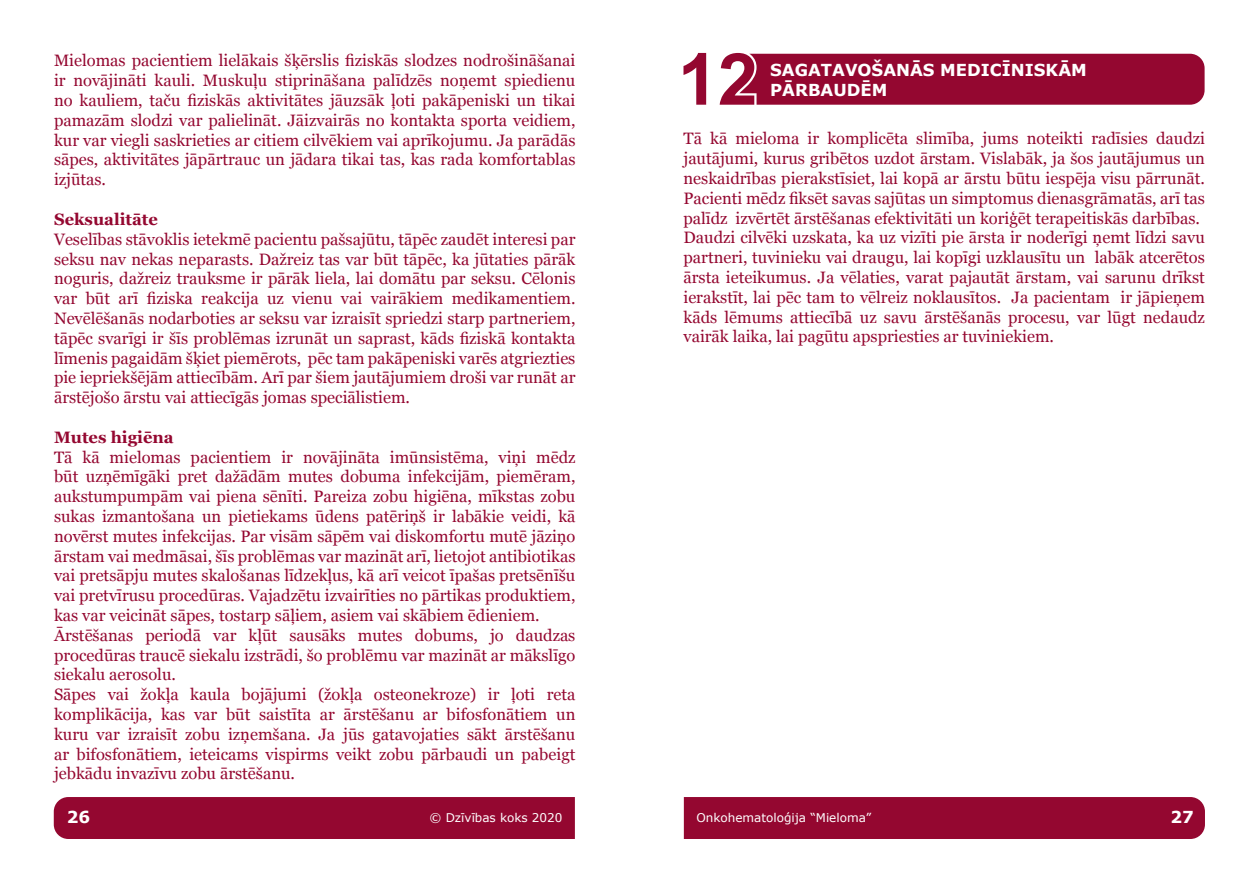
<style>
.page{position:relative;width:1259px;height:893px;background:#fff}
.page>*{position:absolute;margin:0;border:0;box-sizing:border-box;transform-origin:0 0}
.t1{font:16.5px/19.8px "Georgia";color:#940730;text-align:justify}
.t2{font:700 16.5px/19.8px "Verdana";color:#fff}
.t3{font:700 16.5px "Georgia";color:#940730}
.t4{font:12px "Verdana";color:#fff}
</style>
<div class="page">
<div style="left:684px;top:797px;width:521px;height:42px;background:#940730"></div>
<div style="left:54px;top:797px;width:521px;height:42px;background:#940730"></div>
<svg style="left:683px;top:53px;width:23px;height:52px"></svg>
<svg style="left:719px;top:53px;width:485px;height:52px;background:#99133a"></svg>
<p class="t1" style="left:54px;top:50px;width:523px">Mielomas pacientiem lielākais šķērslis fiziskās slodzes nodrošināšanai ir novājināti kauli. Muskuļu stiprināšana palīdzēs noņemt spiedienu no kauliem, taču fiziskās aktivitātes jāuzsāk ļoti pakāpeniski un tikai pamazām slodzi var palielināt. Jāizvairās no kontakta sporta veidiem, kur var viegli saskrieties ar citiem cilvēkiem vai aprīkojumu. Ja parādās sāpes, aktivitātes jāpārtrauc un jādara tikai tas, kas rada komfortablas izjūtas.</p>
<p class="t3" style="left:54px;top:207px;width:105px">Seksualitāte</p>
<p class="t1" style="left:54px;top:228px;width:523px">Veselības stāvoklis ietekmē pacientu pašsajūtu, tāpēc zaudēt interesi par seksu nav nekas neparasts. Dažreiz tas var būt tāpēc, ka jūtaties pārāk noguris, dažreiz trauksme ir pārāk liela, lai domātu par seksu. Cēlonis var būt arī fiziska reakcija uz vienu vai vairākiem medikamentiem.<br>Nevēlēšanās nodarboties ar seksu var izraisīt spriedzi starp partneriem, tāpēc svarīgi ir šīs problēmas izrunāt un saprast, kāds fiziskā kontakta līmenis pagaidām šķiet piemērots, pēc tam pakāpeniski varēs atgriezties pie iepriekšējām attiecībām. Arī par šiem jautājumiem droši var runāt ar ārstējošo ārstu vai attiecīgās jomas speciālistiem.</p>
<p class="t3" style="left:54px;top:425px;width:121px">Mutes higiēna</p>
<p class="t1" style="left:54px;top:446px;width:523px;text-align:left">Tā kā mielomas pacientiem ir novājināta imūnsistēma, viņi mēdz būt uzņēmīgāki pret dažādām mutes dobuma infekcijām, piemēram, aukstumpumpām vai piena sēnīti. Pareiza zobu higiēna, mīkstas zobu sukas izmantošana un pietiekams ūdens patēriņš ir labākie veidi, kā novērst mutes infekcijas. Par visām sāpēm vai diskomfortu mutē jāziņo ārstam vai medmāsai, šīs problēmas var mazināt arī, lietojot antibiotikas vai pretsāpju mutes skalošanas līdzekļus, kā arī veicot īpašas pretsēnīšu vai pretvīrusu procedūras. Vajadzētu izvairīties no pārtikas produktiem, kas var veicināt sāpes, tostarp sāļiem, asiem vai skābiem ēdieniem.<br>Ārstēšanas periodā var kļūt sausāks mutes dobums, jo daudzas procedūras traucē siekalu izstrādi, šo problēmu var mazināt ar mākslīgo siekalu aerosolu.<br>Sāpes vai žokļa kaula bojājumi (žokļa osteonekroze) ir ļoti reta komplikācija, kas var būt saistīta ar ārstēšanu ar bifosfonātiem un kuru var izraisīt zobu izņemšana. Ja jūs gatavojaties sākt ārstēšanu ar bifosfonātiem, ieteicams vispirms veikt zobu pārbaudi un pabeigt jebkādu invazīvu zobu ārstēšanu.</p>
<p class="t2" style="left:770px;top:61px;width:318px">SAGATAVOŠANĀS MEDICĪNISKĀM<br>PĀRBAUDĒM</p>
<p class="t1" style="left:683px;top:128px;width:523px;text-align:left">Tā kā mieloma ir komplicēta slimība, jums noteikti radīsies daudzi jautājumi, kurus gribētos uzdot ārstam. Vislabāk, ja šos jautājumus un neskaidrības pierakstīsiet, lai kopā ar ārstu būtu iespēja visu pārrunāt.<br>Pacienti mēdz fiksēt savas sajūtas un simptomus dienasgrāmatās, arī tas palīdz izvērtēt ārstēšanas efektivitāti un koriģēt terapeitiskās darbības.<br>Daudzi cilvēki uzskata, ka uz vizīti pie ārsta ir noderīgi ņemt līdzi savu partneri, tuvinieku vai draugu, lai kopīgi uzklausītu un labāk atcerētos ārsta ieteikumus. Ja vēlaties, varat pajautāt ārstam, vai sarunu drīkst ierakstīt, lai pēc tam to vēlreiz noklausītos. Ja pacientam ir jāpieņem kāds lēmums attiecībā uz savu ārstēšanās procesu, var lūgt nedaudz vairāk laika, lai pagūtu apspriesties ar tuviniekiem.</p>
<p class="t2" style="left:67px;top:807px;width:25px">26</p>
<p class="t4" style="left:429px;top:810px;width:134px">© Dzīvības koks 2020</p>
<p class="t4" style="left:696px;top:810px;width:176px">Onkohematoloģija “Mieloma”</p>
<p class="t2" style="left:1170px;top:807px;width:25px">27</p>
</div>
